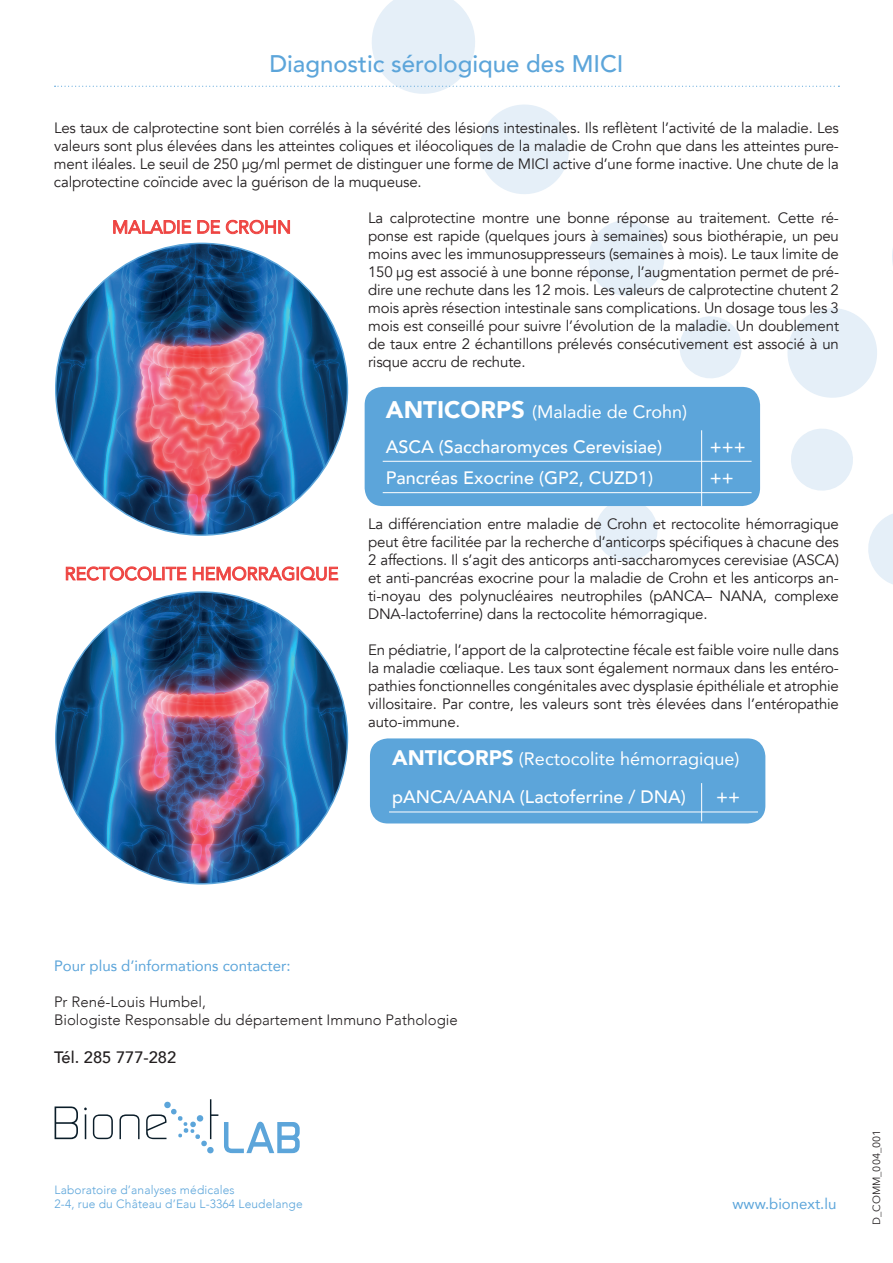
<style>
.page{position:relative;width:893px;height:1263px;background:#fff}
.page>*{position:absolute;margin:0;border:0;box-sizing:border-box;transform-origin:0 0}
.t1{font:500 24px "Avenir";color:#5ca5da}
.t2{font:500 18px "Avenir";color:#fff}
.t3{font:18px "Avenir";color:#fff}
.t4{font:18px "Avenir";color:#ee423f}
.t5{font:500 16.5px "Avenir";color:#231f20}
.t6{font:15px/18px "Avenir";letter-spacing:-.01em;color:#231f20;text-align:justify}
.t7{font:300 15px/18px "Avenir";color:#231f20}
.t8{font:15px "Avenir";color:#5ca5da}
.t9{font:300 12px/14.4px "Avenir";letter-spacing:.01em;color:#5ca5da}
.t10{font:10.5px "Avenir Next";color:#231f20}
.s1{font-weight:900;font-size:24px}
.s2{font-weight:900;font-size:21px}
</style>
<div class="page">
<svg style="left:224px;top:1122px;width:76px;height:31px"></svg>
<svg style="left:55px;top:1106px;width:23px;height:33px"></svg>
<svg style="left:84px;top:1107px;width:3px;height:32px"></svg>
<svg style="left:93px;top:1114px;width:20px;height:25px"></svg>
<svg style="left:120px;top:1114px;width:20px;height:25px"></svg>
<svg style="left:146px;top:1099px;width:72px;height:55px"></svg>
<img style="left:56px;top:592px;width:291px;height:292px;border-radius:146px">
<svg style="left:55px;top:0;width:838px;height:584px"></svg>
<div style="left:370px;top:738px;width:395px;height:85px;background:#5ca5da;border-radius:18px"></div>
<div style="left:365px;top:387px;width:395px;height:119px;background:#5ca5da;border-radius:18px"></div>
<hr style="left:701px;top:783px;width:1px;height:38px;background:#fff">
<hr style="left:701px;top:430px;width:1px;height:76px;background:#fff">
<hr style="left:389px;top:812px;width:369px;height:1px;background:#fff">
<hr style="left:383px;top:461px;width:369px;height:1px;background:#fff">
<hr style="left:383px;top:492px;width:369px;height:1px;background:#fff">
<h1 class="t1" style="left:269px;top:43px;width:356px">Diagnostic sérologique des MICI</h1>
<p class="t6" style="left:54px;top:119px;width:786px">Les taux de calprotectine sont bien corrélés à la sévérité des lésions intestinales. Ils reflètent l’activité de la maladie. Les valeurs sont plus élevées dans les atteintes coliques et iléocoliques de la maladie de Crohn que dans les atteintes pure&shy;ment iléales. Le seuil de 250 µg/ml permet de distinguer une forme de MICI active d’une forme inactive. Une chute de la calprotectine coïncide avec la guérison de la muqueuse.</p>
<p class="t6" style="left:368px;top:209px;width:472px">La calprotectine montre une bonne réponse au traitement. Cette ré&shy;ponse est rapide (quelques jours à semaines) sous biothérapie, un peu moins avec les immunosuppresseurs (semaines à mois). Le taux limite de 150 µg est associé à une bonne réponse, l’augmentation permet de pré&shy;dire une rechute dans les 12 mois. Les valeurs de calprotectine chutent 2 mois après résection intestinale sans complications. Un dosage tous les 3 mois est conseillé pour suivre l’évolution de la maladie. Un doublement de taux entre 2 échantillons prélevés consécutivement est associé à un risque accru de rechute.</p>
<p class="t4" style="left:112px;top:213px;width:181px">MALADIE DE CROHN</p>
<p class="t3" style="left:386px;top:397px;width:303px"><span class="s1">ANTICORPS</span> (Maladie de Crohn)</p>
<p class="t4" style="left:65px;top:559px;width:275px">RECTOCOLITE HEMORRAGIQUE</p>
<p class="t2" style="left:386px;top:431px;width:278px">ASCA (Saccharomyces Cerevisiae)</p>
<p class="t2" style="left:710px;top:431px;width:37px">+++</p>
<p class="t2" style="left:386px;top:462px;width:269px">Pancréas Exocrine (GP2, CUZD1)</p>
<p class="t2" style="left:710px;top:462px;width:25px">++</p>
<p class="t6" style="left:368px;top:515px;width:472px">La différenciation entre maladie de Crohn et rectocolite hémorragique peut être facilitée par la recherche d’anticorps spécifiques à chacune des 2 affections. Il s’agit des anticorps anti-saccharomyces cerevisiae (ASCA) et anti-pancréas exocrine pour la maladie de Crohn et les anticorps an&shy;ti-noyau des polynucléaires neutrophiles (pANCA– NANA, complexe DNA-lactoferrine) dans la rectocolite hémorragique.</p>
<p class="t6" style="left:368px;top:641px;width:472px">En pédiatrie, l’apport de la calprotectine fécale est faible voire nulle dans la maladie cœliaque. Les taux sont également normaux dans les entéro&shy;pathies fonctionnelles congénitales avec dysplasie épithéliale et atrophie villositaire. Par contre, les valeurs sont très élevées dans l’entéropathie auto-immune.</p>
<p class="t3" style="left:392px;top:744px;width:349px"><span class="s2">ANTICORPS</span> (Rectocolite hémorragique)</p>
<p class="t2" style="left:392px;top:781px;width:295px">pANCA/AANA (Lactoferrine / DNA)</p>
<p class="t2" style="left:716px;top:781px;width:25px">++</p>
<p class="t8" style="left:54px;top:954px;width:238px">Pour plus d’informations contacter:</p>
<p class="t7" style="left:54px;top:993px;width:405px">Pr René-Louis Humbel,<br>Biologiste Responsable du département Immuno Pathologie</p>
<p class="t5" style="left:54px;top:1043px;width:124px">Tél. 285 777-282</p>
<p class="t9" style="left:55px;top:1182px;width:250px">Laboratoire d’analyses médicales<br>2-4, rue du Château d’Eau L-3364 Leudelange</p>
<p class="t8" style="left:732px;top:1191px;width:105px">www.bionext.lu</p>
<p class="t10" style="left:868px;top:1225px;width:97px;rotate:-90deg">D_COMM_004_001</p>
</div>
